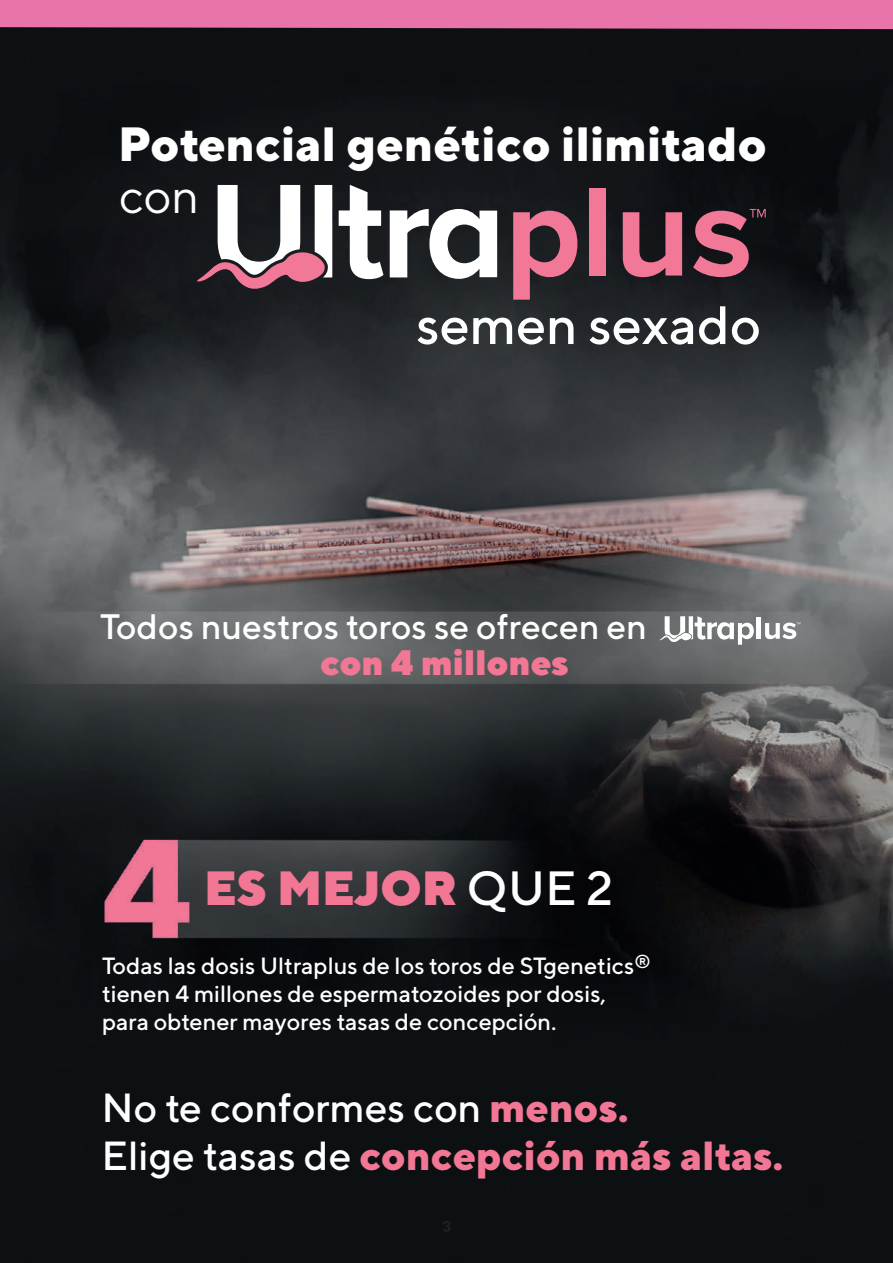
<style>
.page{position:relative;width:893px;height:1263px;background:#fff}
.page>*{position:absolute;margin:0;border:0;box-sizing:border-box;transform-origin:0 0}
.t1{font:500 53.85px "TT Norms";color:#fff}
.t2{font:800 48px "TT Norms";color:#fff}
.t3{font:900 48px "TT Norms";color:#f27794}
.t4{font:48px "TT Norms";color:#fff}
.t5{font:500 40.65px/48.8px "TT Norms";color:#fff}
.t6{font:500 35.4px "TT Norms";color:#fff}
.t7{font:900 35.4px "TT Norms";color:#f27794}
.t8{font:500 23.4px/28.2px "TT Norms";color:#fff}
.t9{font:900 15px "Lato";color:#231f20}
.s1{font-weight:500;color:#fff}
.s2{font-weight:800;color:#f27794}
</style>
<div class="page">
<img style="left:1px;top:29px;width:892px;height:1234px">
<div style="left:0;top:0;width:893px;height:29px;background:#e874aa"></div>
<svg style="left:339px;top:185px;width:44px;height:94px"></svg>
<svg style="left:196px;top:185px;width:136px;height:104px"></svg>
<svg style="left:390px;top:209px;width:107px;height:70px"></svg>
<svg style="left:513px;top:211px;width:64px;height:89px;background:#945164"></svg>
<div style="left:590px;top:188px;width:16px;height:88px;background:#f27897"></div>
<svg style="left:623px;top:212px;width:59px;height:65px;background:#9f5368"></svg>
<svg style="left:693px;top:209px;width:73px;height:68px;background:#754050"></svg>
<svg style="left:659px;top:616px;width:95px;height:29px"></svg>
<hr style="left:757px;top:617px;width:4px;height:22px;background:#fff">
<svg style="left:765px;top:622px;width:35px;height:17px"></svg>
<h2 class="t2" style="left:118px;top:113px;width:650px">Potencial genético ilimitado</h2>
<h2 class="t4" style="left:119px;top:167px;width:82px">con</h2>
<h1 class="t1" style="left:416px;top:292px;width:346px">semen sexado</h1>
<h3 class="t6" style="left:100px;top:604px;width:548px">Todos nuestros toros se ofrecen en</h3>
<h3 class="t7" style="left:321px;top:639px;width:250px">con 4 millones</h3>
<h2 class="t3" style="left:204px;top:857px;width:411px">ES MEJOR <span class="s1">QUE 2</span></h2>
<p class="t8" style="left:102px;top:951px;width:550px">Todas las dosis Ultraplus de los toros de STgenetics<sup>® </sup>tienen 4 millones de espermatozoides por dosis, para obtener mayores tasas de concepción.</p>
<h3 class="t5" style="left:101px;top:1082px;width:684px">No te conformes con <span class="s2">menos.<br></span>Elige tasas de <span class="s2">concepción más altas.</span></h3>
<p class="t9" style="left:442px;top:1215px;width:10px">3</p>
</div>
